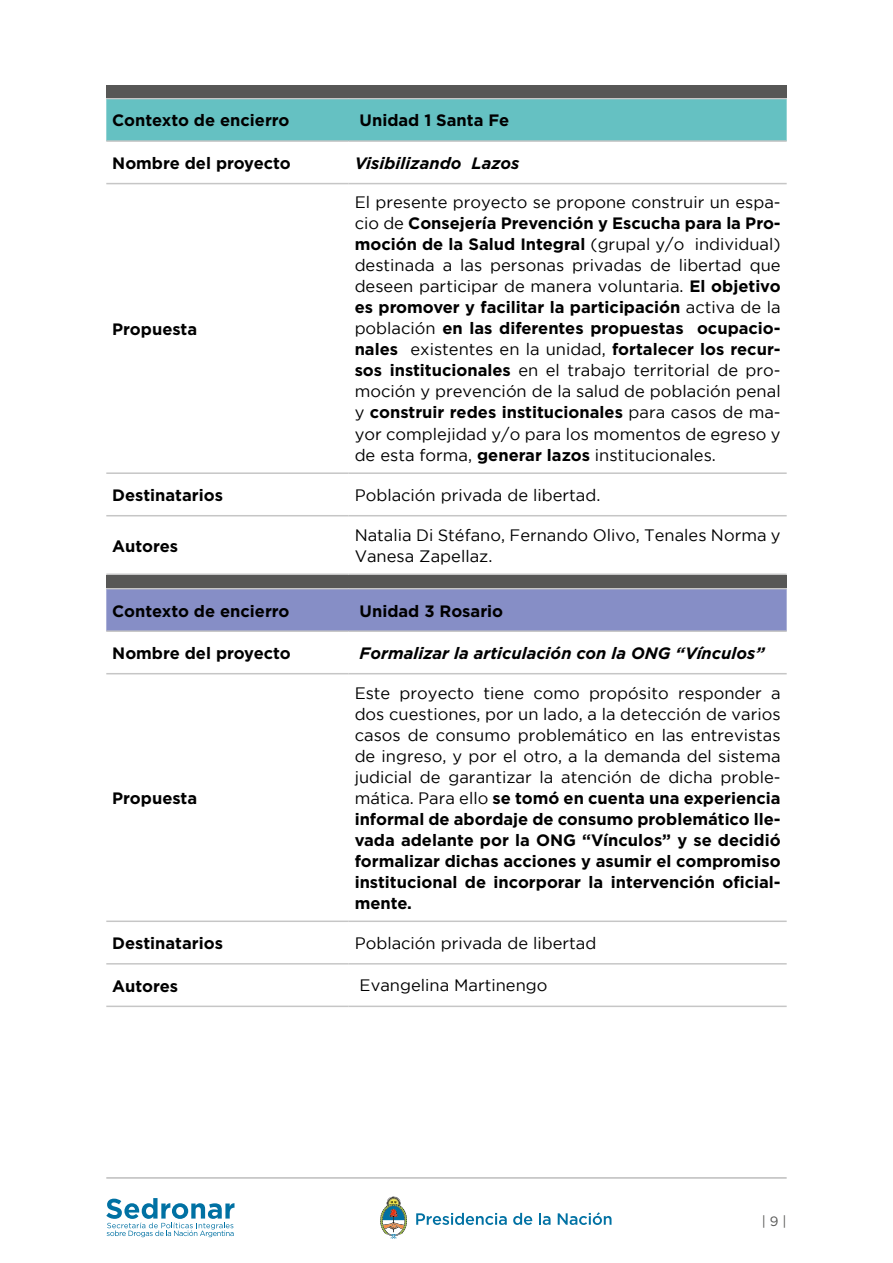
<style>
.page{position:relative;width:893px;height:1263px;background:#fff}
.page>*{position:absolute;margin:0;border:0;box-sizing:border-box;transform-origin:0 0}
.t1{font:16.5px/21px "Gotham";color:#000;text-align:justify}
.t2{font:700 16.5px "Gotham";color:#000}
.t3{font:italic 700 16.5px "Gotham";color:#000}
.t4{font:13.5px "Gotham";color:#575756}
.s1{font-weight:700}
</style>
<div class="page">
<hr style="left:106px;top:1177px;width:681px;height:1px;background:#9d9d9c">
<svg style="left:416px;top:1213px;width:91px;height:12px"></svg>
<svg style="left:513px;top:1213px;width:19px;height:12px"></svg>
<svg style="left:539px;top:1213px;width:12px;height:12px"></svg>
<svg style="left:558px;top:1212px;width:53px;height:13px"></svg>
<svg style="left:380px;top:1196px;width:27px;height:43px"></svg>
<svg style="left:106px;top:1198px;width:128px;height:39px"></svg>
<div style="left:106px;top:99px;width:681px;height:41px;background:#65c1c2"></div>
<hr style="left:106px;top:98px;width:243px;height:1px;background:#c6c6c6">
<hr style="left:349px;top:98px;width:438px;height:1px;background:#c6c6c6">
<hr style="left:106px;top:140px;width:243px;height:2px;background:#c6c6c6">
<hr style="left:349px;top:140px;width:438px;height:2px;background:#c6c6c6">
<hr style="left:106px;top:183px;width:243px;height:1px;background:#c6c6c6">
<hr style="left:349px;top:183px;width:438px;height:1px;background:#c6c6c6">
<hr style="left:106px;top:472px;width:243px;height:2px;background:#c6c6c6">
<hr style="left:349px;top:472px;width:438px;height:2px;background:#c6c6c6">
<hr style="left:106px;top:515px;width:243px;height:1px;background:#c6c6c6">
<hr style="left:349px;top:515px;width:438px;height:1px;background:#c6c6c6">
<hr style="left:106px;top:573px;width:243px;height:2px;background:#c6c6c6">
<hr style="left:349px;top:573px;width:438px;height:2px;background:#c6c6c6">
<div style="left:106px;top:589px;width:681px;height:41px;background:#868ec6"></div>
<hr style="left:106px;top:588px;width:243px;height:1px;background:#c6c6c6">
<hr style="left:349px;top:588px;width:438px;height:1px;background:#c6c6c6">
<hr style="left:106px;top:630px;width:243px;height:2px;background:#c6c6c6">
<hr style="left:349px;top:630px;width:438px;height:2px;background:#c6c6c6">
<hr style="left:106px;top:673px;width:243px;height:1px;background:#c6c6c6">
<hr style="left:349px;top:673px;width:438px;height:1px;background:#c6c6c6">
<hr style="left:106px;top:920px;width:243px;height:2px;background:#c6c6c6">
<hr style="left:349px;top:920px;width:438px;height:2px;background:#c6c6c6">
<hr style="left:106px;top:963px;width:243px;height:1px;background:#c6c6c6">
<hr style="left:349px;top:963px;width:438px;height:1px;background:#c6c6c6">
<hr style="left:106px;top:1005px;width:243px;height:2px;background:#c6c6c6">
<hr style="left:349px;top:1005px;width:438px;height:2px;background:#c6c6c6">
<div style="left:106px;top:85px;width:681px;height:13px;background:#575756"></div>
<div style="left:106px;top:575px;width:681px;height:13px;background:#575756"></div>
<p class="t2" style="left:112px;top:110px;width:179px">Contexto de encierro</p>
<p class="t2" style="left:360px;top:110px;width:151px">Unidad 1 Santa Fe</p>
<p class="t2" style="left:112px;top:152px;width:180px">Nombre del proyecto</p>
<p class="t3" style="left:355px;top:152px;width:166px">Visibilizando Lazos</p>
<p class="t2" style="left:112px;top:318px;width:86px">Propuesta</p>
<p class="t1" style="left:355px;top:192px;width:427px">El presente proyecto se propone construir un espa&shy;cio de <span class="s1">Consejería Prevención y Escucha para la Pro&shy;moción de la Salud Integral</span> (grupal y/o individual) destinada a las personas privadas de libertad que deseen participar de manera voluntaria. <span class="s1">El objetivo es promover y facilitar la participación</span> activa de la población <span class="s1">en las diferentes propuestas ocupacio&shy;nales</span> existentes en la unidad, <span class="s1">fortalecer los recur&shy;sos institucionales</span> en el trabajo territorial de pro&shy;moción y prevención de la salud de población penal y <span class="s1">construir redes institucionales</span> para casos de ma&shy;yor complejidad y/o para los momentos de egreso y de esta forma, <span class="s1">generar lazos</span> institucionales.</p>
<p class="t2" style="left:112px;top:484px;width:112px">Destinatarios</p>
<p class="t1" style="left:355px;top:484px;width:247px">Población privada de libertad.</p>
<p class="t2" style="left:112px;top:535px;width:67px">Autores</p>
<p class="t1" style="left:355px;top:524px;width:427px">Natalia Di Stéfano, Fernando Olivo, Tenales Norma y<br>Vanesa Zapellaz.</p>
<p class="t2" style="left:112px;top:600px;width:179px">Contexto de encierro</p>
<p class="t2" style="left:360px;top:600px;width:145px">Unidad 3 Rosario</p>
<p class="t2" style="left:112px;top:642px;width:180px">Nombre del proyecto</p>
<p class="t3" style="left:360px;top:642px;width:407px">Formalizar la articulación con la ONG “Vínculos”</p>
<p class="t2" style="left:112px;top:787px;width:86px">Propuesta</p>
<p class="t1" style="left:355px;top:682px;width:427px">Este proyecto tiene como propósito responder a dos cuestiones, por un lado, a la detección de varios casos de consumo problemático en las entrevistas de ingreso, y por el otro, a la demanda del sistema judicial de garantizar la atención de dicha proble&shy;mática. Para ello <span class="s1">se tomó en cuenta una experiencia informal de abordaje de consumo problemático lle&shy;vada adelante por la ONG “Vínculos” y se decidió formalizar dichas acciones y asumir el compromiso institucional de incorporar la intervención oficial&shy;mente.</span></p>
<p class="t2" style="left:112px;top:932px;width:112px">Destinatarios</p>
<p class="t1" style="left:355px;top:932px;width:243px">Población privada de libertad</p>
<p class="t2" style="left:112px;top:975px;width:67px">Autores</p>
<p class="t1" style="left:360px;top:974px;width:189px">Evangelina Martinengo</p>
<p class="t4" style="left:762px;top:1213px;width:27px">| 9 |</p>
</div>
